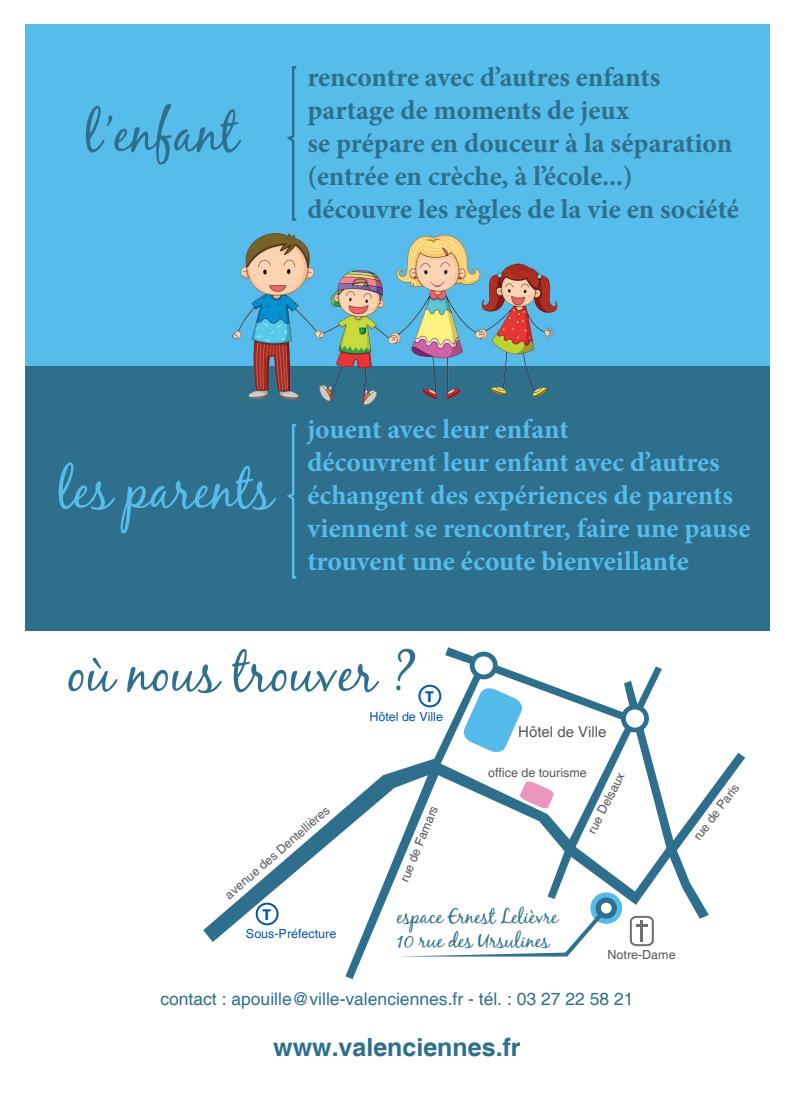
<style>
.page{position:relative;width:794px;height:1102px;background:#fff}
.page>*{position:absolute;margin:0;border:0;box-sizing:border-box;transform-origin:0 0}
.t1{font:53.75px "Black Jack";color:#2e6f8d}
.t2{font:53.75px "Black Jack";color:#56bcea}
.t3{font:700 27.5px/33px "Minion Pro";letter-spacing:-.005em;color:#56bcea}
.t4{font:700 27.5px/33px "Minion Pro";color:#2e6f8d}
.t5{font:700 25px "Helvetica";color:#2e6f8d}
.t6{font:20px/24px "Black Jack";color:#2e6f8d}
.t7{font:17.5px "Helvetica";color:#2e6f8d}
.t8{font:700 15.88px "Myriad Pro";color:#0354a6}
.t9{font:15px "Helvetica";color:#58595b}
.t10{font:12.5px "Helvetica";color:#58595b}
.t11{font:12.5px "Helvetica";color:#0c56a6}
</style>
<div class="page">
<div style="left:25px;top:25px;width:744px;height:341px;background:#56bcea"></div>
<div style="left:25px;top:366px;width:744px;height:265px;background:#2e6f8d"></div>
<img style="left:232px;top:232px;width:327px;height:174px">
<svg style="left:203px;top:647px;width:542px;height:332px"></svg>
<div style="left:470px;top:652px;width:28px;height:27px;background:#2e6f8d;border-radius:50%"></div>
<div style="left:474px;top:656px;width:19px;height:19px;background:#fff;border-radius:50%"></div>
<svg style="left:441px;top:666px;width:225px;height:225px"></svg>
<svg style="left:629px;top:915px;width:26px;height:32px"></svg>
<div style="left:590px;top:892px;width:32px;height:32px;background:#54bbea;border-radius:50%"></div>
<svg style="left:595px;top:897px;width:22px;height:22px"></svg>
<div style="left:601px;top:903px;width:10px;height:10px;background:#fff;border-radius:50%"></div>
<div style="left:418px;top:685px;width:23px;height:22px;border:2px solid #0354a6;border-radius:50%"></div>
<div style="left:256px;top:903px;width:22px;height:22px;border:2px solid #0354a6;border-radius:50%"></div>
<svg style="left:397px;top:912px;width:206px;height:45px"></svg>
<svg style="left:287px;top:66px;width:10px;height:155px"></svg>
<svg style="left:287px;top:423px;width:10px;height:156px"></svg>
<h1 class="t1" style="left:85px;top:100px;width:154px">l’enfant</h1>
<p class="t4" style="left:307px;top:60px;width:433px">rencontre avec d’autres enfants partage de moments de jeux<br>se prépare en douceur à la séparation (entrée en crèche, à l’école...) découvre les règles de la vie en société</p>
<h1 class="t2" style="left:58px;top:457px;width:217px">les parents</h1>
<p class="t3" style="left:307px;top:413px;width:444px">jouent avec leur enfant<br>découvrent leur enfant avec d’autres échangent des expériences de parents viennent se rencontrer, faire une pause trouvent une écoute bienveillante</p>
<h1 class="t1" style="left:67px;top:640px;width:351px">où nous trouver ?</h1>
<p class="t8" style="left:425px;top:686px;width:10px">T</p>
<p class="t10" style="left:222px;top:891px;width:136px;rotate:-41deg">avenue des Dentellières</p>
<p class="t11" style="left:246px;top:927px;width:92px">Sous-Préfecture</p>
<p class="t8" style="left:262px;top:904px;width:10px">T</p>
<p class="t11" style="left:369px;top:709px;width:75px">Hôtel de Ville</p>
<p class="t10" style="left:397px;top:879px;width:83px;rotate:-68deg">rue de Famars</p>
<p class="t9" style="left:518px;top:723px;width:90px">Hôtel de Ville</p>
<p class="t10" style="left:488px;top:765px;width:100px">office de tourisme</p>
<p class="t10" style="left:584px;top:829px;width:68px;rotate:-63deg">rue Delsaux</p>
<p class="t6" style="left:397px;top:904px;width:163px">espace Ernest Lelièvre<br>10 rue des Ursulines</p>
<p class="t10" style="left:607px;top:947px;width:70px">Notre-Dame</p>
<p class="t7" style="left:160px;top:989px;width:474px">contact : apouille@ville-valenciennes.fr - tél. : 03 27 22 58 21</p>
<p class="t5" style="left:273px;top:1032px;width:249px">www.valenciennes.fr</p>
<p class="t10" style="left:690px;top:834px;width:69px;rotate:-53deg">rue de Paris</p>
</div>
